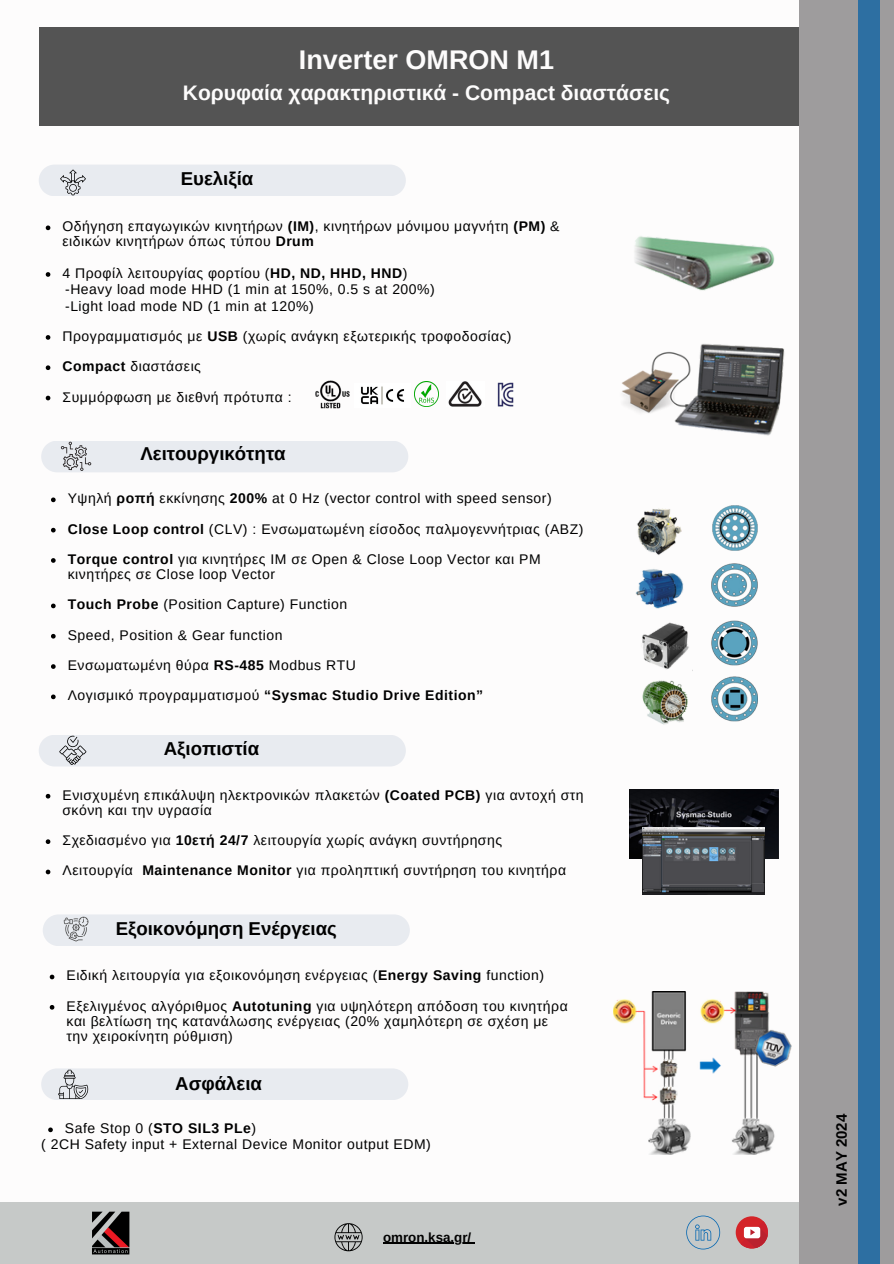
<style>
.page{position:relative;width:894px;height:1264px;background:#fff}
.page>*{position:absolute;margin:0;border:0;box-sizing:border-box;transform-origin:0 0}
.t1{font:700 27px "Arimo";color:#fdfcfc}
.t2{font:700 21px "Arimo";color:#fdfcfc}
.t3{font:700 18.6px "Arimo";color:#000}
.t4{font:700 15px "Arimo";color:#000}
.t5{font:13.95px/15.1px "Arimo";letter-spacing:.035em;color:#000}
.t6{font:700 13.95px "Arimo";letter-spacing:.04em;color:#000}
.t7{font:700 13.35px "Arimo";color:#010101}
.s1{font-weight:700}
.s2{font-weight:400}
</style>
<div class="page">
<div style="left:39px;top:27px;width:765px;height:98px;background:#545454"></div>
<div style="left:0;top:1202px;width:893px;height:61px;background:#c6c9c8"></div>
<div style="left:798px;top:0;width:95px;height:1263px;background:#9e9c9d"></div>
<div style="left:858px;top:0;width:21px;height:1263px;background:#2d6fa2"></div>
<hr style="left:383px;top:1242px;width:88px;height:1px;background:#010101">
<svg style="left:334px;top:1223px;width:28px;height:28px"></svg>
<svg style="left:686px;top:1215px;width:33px;height:34px"></svg>
<svg style="left:735px;top:1216px;width:32px;height:32px"></svg>
<svg style="left:740px;top:1220px;width:28px;height:29px"></svg>
<img style="left:92px;top:1211px;width:38px;height:43px">
<svg style="left:43px;top:914px;width:367px;height:32px;background:#e6e9ee"></svg>
<div style="left:41px;top:441px;width:367px;height:31px;background:#e8ebf0"></div>
<div style="left:39px;top:735px;width:367px;height:31px;background:#e8ebf0"></div>
<div style="left:39px;top:164px;width:367px;height:32px;background:#e8ebf0"></div>
<img style="left:361px;top:386px;width:43px;height:19px">
<img style="left:315px;top:380px;width:35px;height:29px">
<img style="left:497px;top:382px;width:17px;height:24px">
<img style="left:448px;top:382px;width:34px;height:24px">
<img style="left:414px;top:382px;width:25px;height:24px">
<img style="left:621px;top:343px;width:164px;height:93px">
<img style="left:634px;top:236px;width:141px;height:55px">
<img style="left:629px;top:790px;width:149px;height:68px">
<img style="left:642px;top:827px;width:122px;height:67px">
<img style="left:613px;top:991px;width:179px;height:163px">
<svg style="left:41px;top:1068px;width:367px;height:32px;background:#e5e8ed"></svg>
<svg style="left:51px;top:497px;width:5px;height:5px"></svg>
<svg style="left:51px;top:528px;width:5px;height:4px"></svg>
<svg style="left:51px;top:558px;width:5px;height:5px"></svg>
<svg style="left:51px;top:603px;width:5px;height:5px"></svg>
<svg style="left:51px;top:634px;width:5px;height:4px"></svg>
<svg style="left:51px;top:664px;width:5px;height:5px"></svg>
<svg style="left:51px;top:694px;width:5px;height:5px"></svg>
<svg style="left:46px;top:225px;width:4px;height:5px"></svg>
<svg style="left:46px;top:272px;width:4px;height:5px"></svg>
<svg style="left:46px;top:335px;width:4px;height:5px"></svg>
<svg style="left:46px;top:365px;width:4px;height:5px"></svg>
<svg style="left:46px;top:396px;width:4px;height:4px"></svg>
<svg style="left:46px;top:793px;width:4px;height:5px"></svg>
<svg style="left:46px;top:839px;width:4px;height:5px"></svg>
<svg style="left:46px;top:869px;width:4px;height:5px"></svg>
<svg style="left:50px;top:974px;width:4px;height:5px"></svg>
<svg style="left:50px;top:1005px;width:4px;height:4px"></svg>
<svg style="left:48px;top:1127px;width:5px;height:5px"></svg>
<img style="left:635px;top:569px;width:48px;height:40px">
<img style="left:711px;top:563px;width:45px;height:44px">
<img style="left:642px;top:622px;width:47px;height:48px">
<img style="left:711px;top:620px;width:46px;height:45px">
<img style="left:642px;top:680px;width:46px;height:45px">
<img style="left:711px;top:676px;width:46px;height:45px">
<img style="left:637px;top:508px;width:44px;height:47px">
<img style="left:712px;top:505px;width:44px;height:45px">
<p class="t1" style="left:299px;top:44px;width:256px">Inverter OMRON M1</p>
<p class="t2" style="left:183px;top:81px;width:488px">Κορυφαία χαρακτηριστικά - Compact διαστάσεις</p>
<p class="t3" style="left:181px;top:168px;width:74px">Ευελιξία</p>
<p class="t5" style="left:62px;top:219px;width:498px">Οδήγηση επαγωγικών κινητήρων <span class="s1">(ΙΜ)</span>, κινητήρων μόνιμου μαγνήτη <span class="s1">(PM)</span> &amp; ειδικών κινητήρων όπως τύπου <span class="s1">Drum</span></p>
<p class="t5" style="left:62px;top:265px;width:346px">4 Προφίλ λειτουργίας φορτίου (<span class="s1">HD, ND, HHD, HND</span>)</p>
<p class="t5" style="left:65px;top:281px;width:371px;line-height:16.4px">-Heavy load mode HHD (1 min at 150%, 0.5 s at 200%) -Light load mode ND (1 min at 120%)</p>
<p class="t5" style="left:62px;top:328px;width:450px">Προγραμματισμός με <span class="s1">USB</span> (χωρίς ανάγκη εξωτερικής τροφοδοσίας)</p>
<p class="t5" style="left:62px;top:359px;width:140px"><span class="s1">Compact</span> διαστάσεις</p>
<p class="t5" style="left:62px;top:389px;width:231px">Συμμόρφωση με διεθνή πρότυπα :</p>
<p class="t3" style="left:140px;top:443px;width:147px">Λειτουργικότητα</p>
<p class="t5" style="left:68px;top:491px;width:485px">Υψηλή <span class="s1">ροπή</span> εκκίνησης <span class="s1">200%</span> at 0 Hz (vector control with speed sensor)</p>
<p class="t5" style="left:68px;top:521px;width:517px"><span class="s1">Close Loop control</span> (CLV) : Ενσωματωμένη είσοδος παλμογεννήτριας (ABZ)</p>
<p class="t5" style="left:68px;top:551px;width:474px"><span class="s1">Torque control</span> για κινητήρες ΙΜ σε Open &amp; Close Loop Vector και PM κινητήρες σε Close loop Vector</p>
<p class="t5" style="left:68px;top:597px;width:281px"><span class="s1">Touch Probe</span> (Position Capture) Function</p>
<p class="t5" style="left:68px;top:627px;width:216px">Speed, Position &amp; Gear function</p>
<h2 class="t5" style="left:68px;top:657px;width:289px">Ενσωματωμένη θύρα <span class="s1">RS-485</span> Modbus RTU</h2>
<p class="t6" style="left:68px;top:687px;width:417px"><span class="s2">Λογισμικό προγραμματισμού</span> “Sysmac Studio Drive Edition”</p>
<p class="t3" style="left:164px;top:738px;width:97px">Αξιοπιστία</p>
<p class="t5" style="left:62px;top:787px;width:522px">Ενισχυμένη επικάλυψη ηλεκτρονικών πλακετών <span class="s1">(Coated PCB)</span> για αντοχή στη σκόνη και την υγρασία</p>
<p class="t5" style="left:62px;top:832px;width:441px">Σχεδιασμένο για <span class="s1">10ετή 24/7</span> λειτουργία χωρίς ανάγκη συντήρησης</p>
<p class="t5" style="left:62px;top:863px;width:505px">Λειτουργία <span class="s1">Maintenance Monitor</span> για προληπτική συντήρηση του κινητήρα</p>
<p class="t3" style="left:116px;top:918px;width:223px">Εξοικονόμηση Ενέργειας</p>
<p class="t5" style="left:66px;top:968px;width:479px">Ειδική λειτουργία για εξοικονόμηση ενέργειας (<span class="s1">Energy Saving</span> function)</p>
<p class="t5" style="left:66px;top:998px;width:502px">Εξελιγμένος αλγόριθμος <span class="s1">Autotuning</span> για υψηλότερη απόδοση του κινητήρα και βελτίωση της κατανάλωσης ενέργειας (20% χαμηλότερη σε σχέση με την χειροκίνητη ρύθμιση)</p>
<h2 class="t3" style="left:175px;top:1072px;width:88px">Ασφάλεια</h2>
<p class="t5" style="left:65px;top:1120px;width:192px">Safe Stop 0 (<span class="s1">STO SIL3 PLe</span>)</p>
<p class="t5" style="left:41px;top:1136px;width:391px">( 2CH Safety input + External Device Monitor output EDM)</p>
<h3 class="t7" style="left:383px;top:1229px;width:90px">omron.ksa.gr/</h3>
<h1 class="t4" style="left:832px;top:1205px;width:93px;rotate:-90deg">v2 MAY 2024</h1>
</div>
